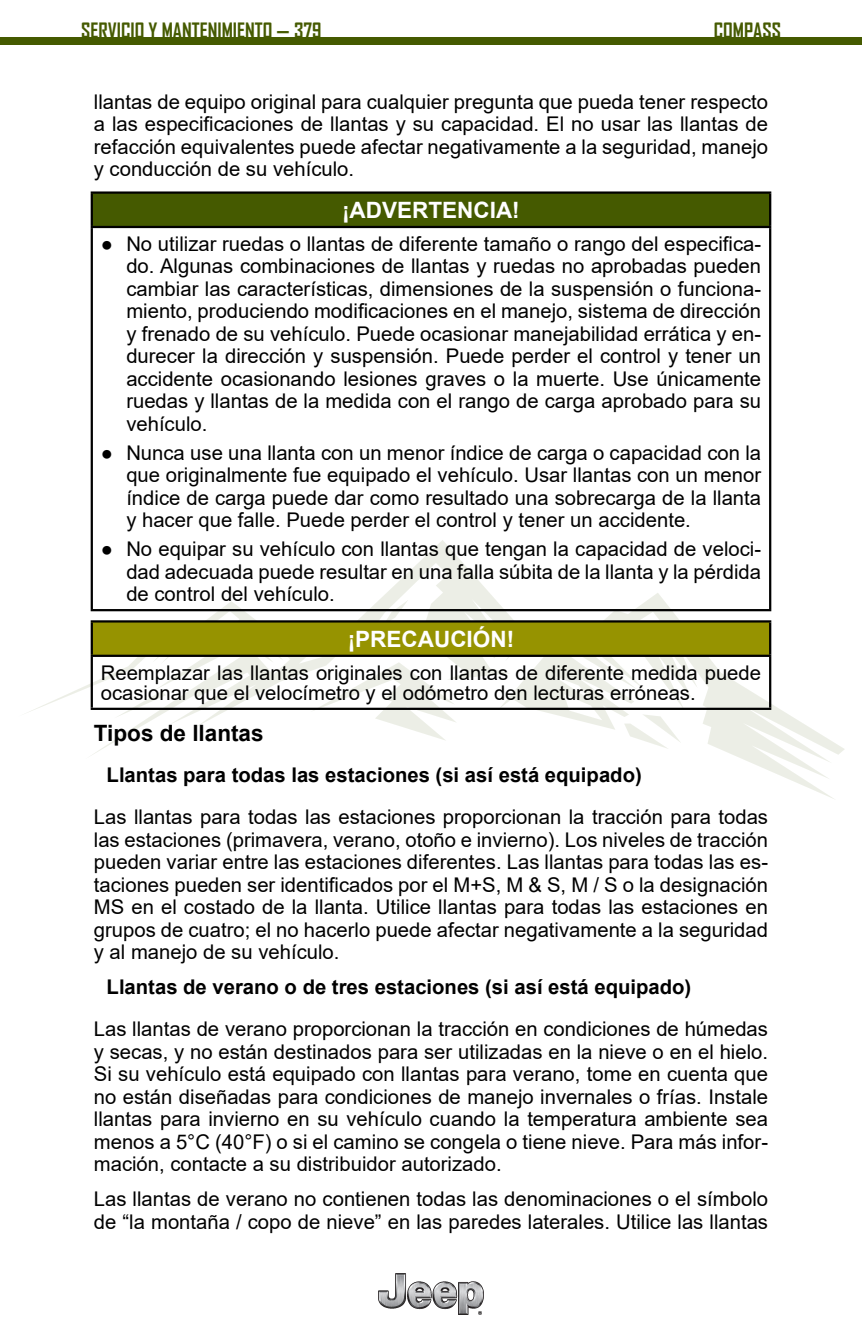
<style>
.page{position:relative;width:862px;height:1340px;background:#fff}
.page>*{position:absolute;margin:0;border:0;box-sizing:border-box;transform-origin:0 0}
.Adver_Preca_Título{font:700 22.5px "Arial";color:#fff}
._2_Subtítulo{font:700 22.5px "Arial";color:#000}
._4_Normal{font:20.25px/22.5px "Arial";color:#000;text-align:justify}
.Adver_Preca_Texto{font:20.25px/20.2px "Arial";color:#000}
._3_Tercer_sub{font:700 20.25px "Arial";color:#000}
.t1{font:700 20.25px "Agency FB";color:#455a00}
.s1{font-style:inherit}
</style>
<div class="page">
<img style="left:378px;top:1273px;width:105px;height:41px">
<div style="left:0;top:37px;width:861px;height:8px;background:#455a00"></div>
<svg style="left:27px;top:540px;width:817px;height:259px"></svg>
<svg style="left:114px;top:691px;width:52px;height:27px"></svg>
<svg style="left:310px;top:662px;width:146px;height:79px"></svg>
<svg style="left:383px;top:599px;width:25px;height:21px"></svg>
<svg style="left:498px;top:657px;width:183px;height:92px"></svg>
<div style="left:92px;top:193px;width:677px;height:34px;background:#455a00"></div>
<hr style="left:91px;top:191px;width:679px;height:3px;background:#000">
<hr style="left:91px;top:194px;width:2px;height:32px;background:#000">
<hr style="left:768px;top:194px;width:2px;height:32px;background:#000">
<hr style="left:91px;top:226px;width:679px;height:2px;background:#000">
<hr style="left:91px;top:228px;width:2px;height:381px;background:#000">
<hr style="left:768px;top:228px;width:2px;height:381px;background:#000">
<hr style="left:91px;top:609px;width:679px;height:2px;background:#000">
<div style="left:92px;top:621px;width:677px;height:35px;background:#969300"></div>
<hr style="left:91px;top:620px;width:679px;height:2px;background:#000">
<hr style="left:91px;top:622px;width:2px;height:32px;background:#000">
<hr style="left:768px;top:622px;width:2px;height:32px;background:#000">
<hr style="left:91px;top:654px;width:679px;height:3px;background:#000">
<hr style="left:91px;top:657px;width:2px;height:50px;background:#000">
<hr style="left:768px;top:657px;width:2px;height:50px;background:#000">
<hr style="left:91px;top:707px;width:679px;height:3px;background:#000">
<p class="t1" style="left:81px;top:18px;width:242px">SERVICIO Y MANTENIMIENTO — <span class="s1">379</span></p>
<p class="t1" style="left:713px;top:18px;width:69px">COMPASS</p>
<p class="_4_Normal" style="left:94px;top:90px;width:675px">llantas de equipo original para cualquier pregunta que pueda tener respecto a las especificaciones de llantas y su capacidad. El no usar las llantas de refacción equivalentes puede afectar negativamente a la seguridad, manejo y conducción de su vehículo.</p>
<p class="Adver_Preca_Título" style="left:342px;top:194px;width:179px">¡ADVERTENCIA!</p>
<p class="_4_Normal" style="left:126px;top:232px;width:636px;text-indent:-26px">● No utilizar ruedas o llantas de diferente tamaño o rango del especifica&shy;do. Algunas combinaciones de llantas y ruedas no aprobadas pueden cambiar las características, dimensiones de la suspensión o funciona&shy;miento, produciendo modificaciones en el manejo, sistema de dirección y frenado de su vehículo. Puede ocasionar manejabilidad errática y en&shy;durecer la dirección y suspensión. Puede perder el control y tener un accidente ocasionando lesiones graves o la muerte. Use únicamente ruedas y llantas de la medida con el rango de carga aprobado para su vehículo.</p>
<p class="_4_Normal" style="left:126px;top:441px;width:636px;text-indent:-26px">● Nunca use una llanta con un menor índice de carga o capacidad con la que originalmente fue equipado el vehículo. Usar llantas con un menor índice de carga puede dar como resultado una sobrecarga de la llanta y hacer que falle. Puede perder el control y tener un accidente.</p>
<p class="_4_Normal" style="left:126px;top:537px;width:636px;text-indent:-26px">● No equipar su vehículo con llantas que tengan la capacidad de veloci&shy;dad adecuada puede resultar en una falla súbita de la llanta y la pérdida de control del vehículo.</p>
<p class="Adver_Preca_Título" style="left:347px;top:623px;width:168px">¡PRECAUCIÓN!</p>
<p class="Adver_Preca_Texto" style="left:101px;top:662px;width:661px">Reemplazar las llantas originales con llantas de diferente medida puede ocasionar que el velocímetro y el odómetro den lecturas erróneas.</p>
<p class="_2_Subtítulo" style="left:94px;top:717px;width:171px">Tipos de llantas</p>
<p class="_3_Tercer_sub" style="left:107px;top:761px;width:536px">Llantas para todas las estaciones (si así está equipado)</p>
<p class="_4_Normal" style="left:94px;top:805px;width:675px">Las llantas para todas las estaciones proporcionan la tracción para todas las estaciones (primavera, verano, otoño e invierno). Los niveles de tracción pueden variar entre las estaciones diferentes. Las llantas para todas las es&shy;taciones pueden ser identificados por el M+S, M &amp; S, M / S o la designación MS en el costado de la llanta. Utilice llantas para todas las estaciones en grupos de cuatro; el no hacerlo puede afectar negativamente a la seguridad y al manejo de su vehículo.</p>
<p class="_3_Tercer_sub" style="left:107px;top:973px;width:586px">Llantas de verano o de tres estaciones (si así está equipado)</p>
<p class="_4_Normal" style="left:94px;top:1017px;width:675px">Las llantas de verano proporcionan la tracción en condiciones de húmedas y secas, y no están destinados para ser utilizadas en la nieve o en el hielo.<br>Si su vehículo está equipado con llantas para verano, tome en cuenta que no están diseñadas para condiciones de manejo invernales o frías. Instale llantas para invierno en su vehículo cuando la temperatura ambiente sea menos a 5°C (40°F) o si el camino se congela o tiene nieve. Para más infor&shy;mación, contacte a su distribuidor autorizado.</p>
<p class="_4_Normal" style="left:94px;top:1187px;width:675px">Las llantas de verano no contienen todas las denominaciones o el símbolo de “la montaña / copo de nieve” en las paredes laterales. Utilice las llantas</p>
</div>
